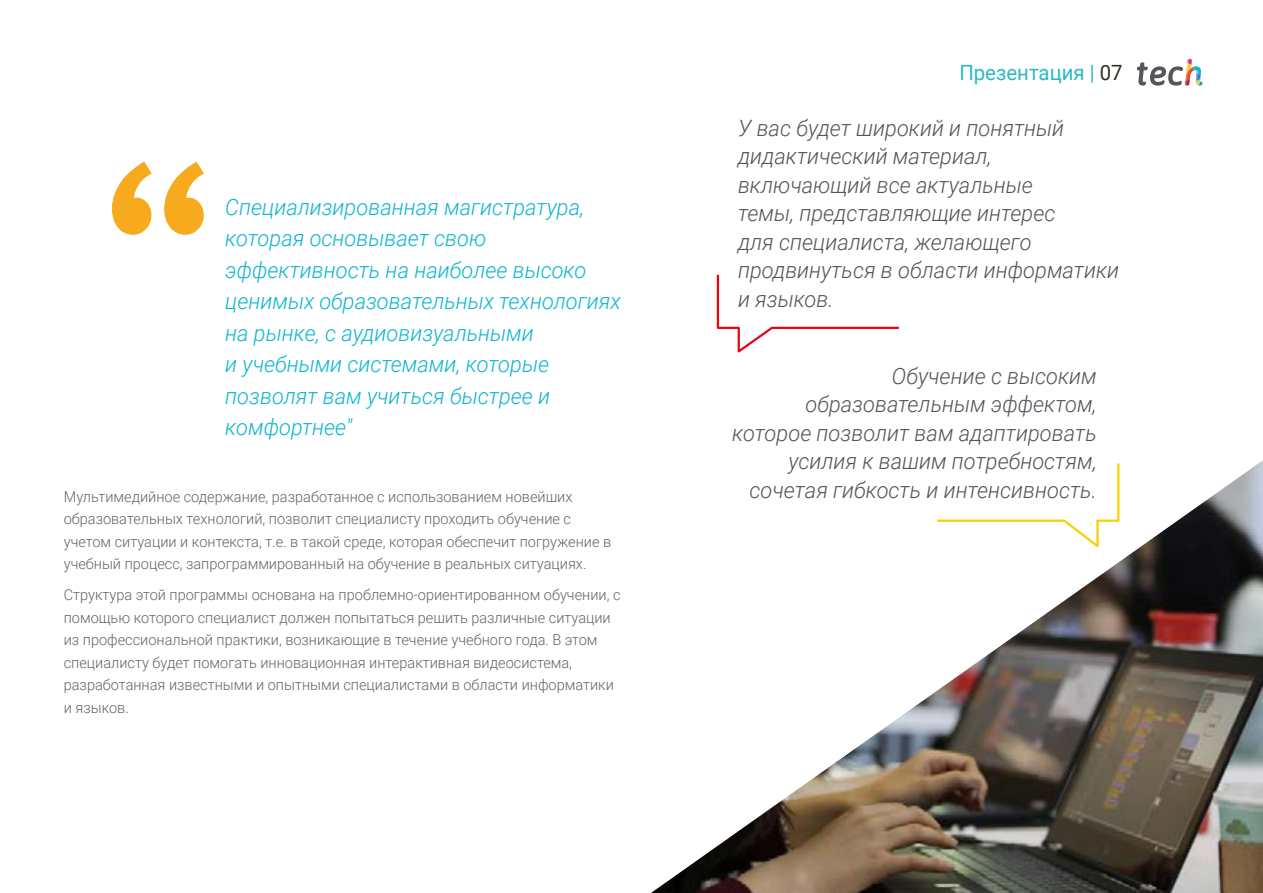
<style>
.page{position:relative;width:1263px;height:893px;background:#fff}
.page>*{position:absolute;margin:0;border:0;box-sizing:border-box;transform-origin:0 0}
.t1{font:italic 300 22.5px/28.5px "Roboto";color:#52555b;text-align:right}
.t2{font:italic 300 22.5px/31.5px "Roboto";color:#0fb6cf}
.t3{font:21px "Roboto";color:#2db8c5}
.t4{font:300 15px/22.5px "Roboto";color:#61646a}
.s1{color:#312e20}
</style>
<div class="page">
<svg style="left:112px;top:162px;width:92px;height:73px"></svg>
<img style="left:651px;top:460px;width:612px;height:433px">
<svg style="left:1137px;top:59px;width:65px;height:27px"></svg>
<svg style="left:935px;top:461px;width:185px;height:90px"></svg>
<svg style="left:716px;top:274px;width:183px;height:79px"></svg>
<p class="t2" style="left:225px;top:190px;width:397px">Специализированная магистратура, которая основывает свою эффективность на наиболее высоко ценимых образовательных технологиях на рынке, с аудиовизуальными<br>и учебными системами, которые позволят вам учиться быстрее и комфортнее"</p>
<p class="t4" style="left:64px;top:485px;width:549px">Мультимедийное содержание, разработанное с использованием новейших образовательных технологий, позволит специалисту проходить обучение с учетом ситуации и контекста, т.е. в такой среде, которая обеспечит погружение в учебный процесс, запрограммированный на обучение в реальных ситуациях.</p>
<p class="t4" style="left:64px;top:583px;width:558px">Структура этой программы основана на проблемно-ориентированном обучении, с помощью которого специалист должен попытаться решить различные ситуации из профессиональной практики, возникающие в течение учебного года. В этом специалисту будет помогать инновационная интерактивная видеосистема, разработанная известными и опытными специалистами в области информатики и языков.</p>
<h2 class="t3" style="left:959px;top:57px;width:165px">Презентация | <span class="s1">07</span></h2>
<h1 class="t1" style="left:738px;top:113px;width:383px;text-align:left">У вас будет широкий и понятный дидактический материал, включающий все актуальные<br>темы, представляющие интерес<br>для специалиста, желающего продвинуться в области информатики и языков.</h1>
<h1 class="t1" style="left:732px;top:361px;width:366px">Обучение с высоким образовательным эффектом, которое позволит вам адаптировать усилия к вашим потребностям, сочетая гибкость и интенсивность.</h1>
</div>
